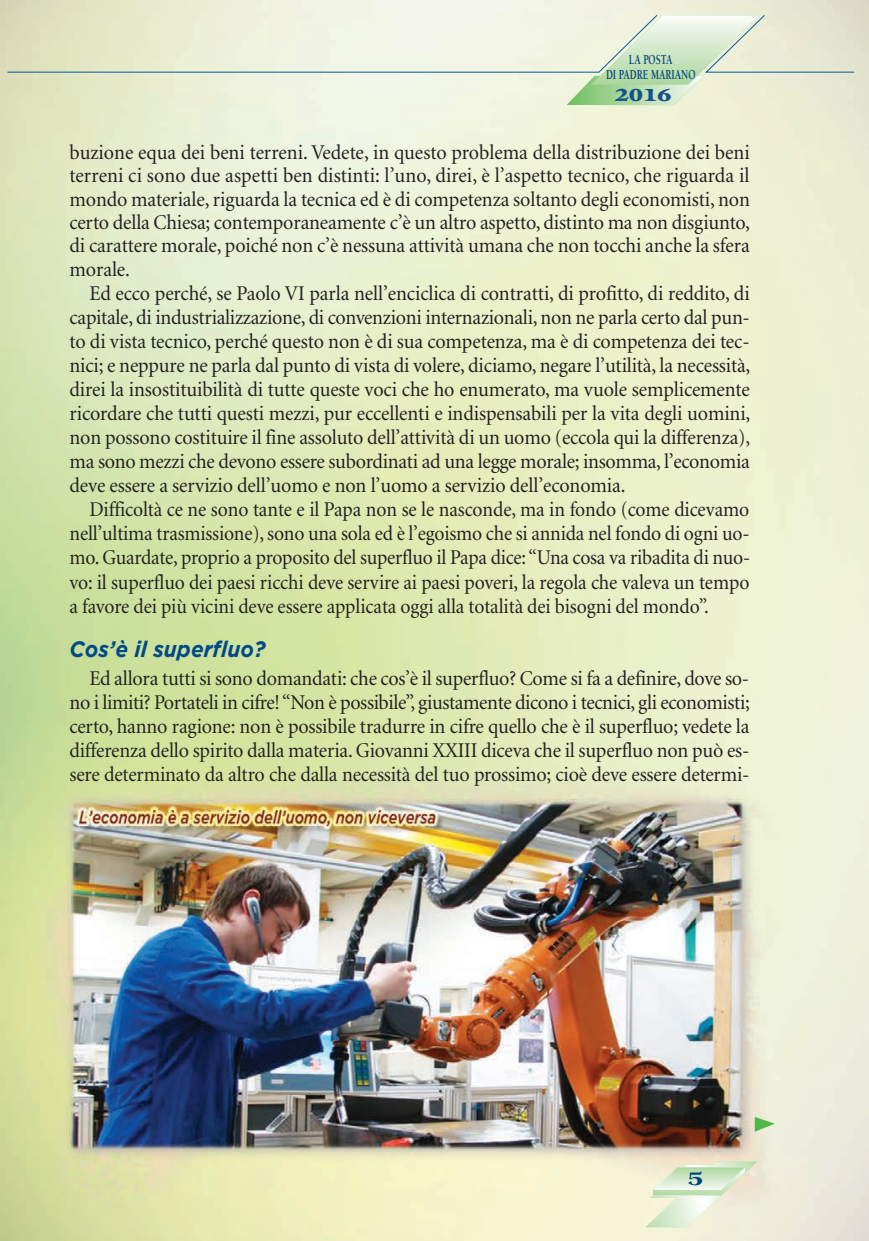
<style>
.page{position:relative;width:869px;height:1241px;background:#fff}
.page>*{position:absolute;margin:0;border:0;box-sizing:border-box;transform-origin:0 0}
.t1{font:italic 700 22.4px "Gotham";color:#004b87;scale:.93 1}
.t2{font:21px/24px "Minion";letter-spacing:-.005em;color:#231f20;text-align:justify;scale:.95 1}
.t3{font:21px/24px "Minion";letter-spacing:-.005em;color:#231f20;text-align:justify;scale:.93 1}
.t4{font:800 19.25px "Garth Graphic";color:#00427d;scale:1.36 1}
.t5{font:900 17.15px "Galliard IT Cby BT";color:#16518b;scale:1.33 1}
.t6{font:700 14px/14.3px "Berkeley";color:#00427d;text-align:center;scale:.68 1}
</style>
<div class="page">
<img style="left:0;top:0;width:868px;height:1240px">
<svg style="left:645px;top:1161px;width:111px;height:65px;background:#e3ebd2"></svg>
<svg style="left:7px;top:14px;width:847px;height:91px;background:#e5ebd4"></svg>
<svg style="left:754px;top:1116px;width:20px;height:15px"></svg>
<p class="t6" style="left:605px;top:54px;width:133px">LA POSTA<br>DI PADRE MARIANO</p>
<p class="t5" style="left:614px;top:88px;width:44px">2016</p>
<p class="t2" style="left:69px;top:142px;width:717px;line-height:23.3px">buzione equa dei beni terreni. Vedete, in questo problema della distribuzione dei beni terreni ci sono due aspetti ben distinti: l’uno, direi, è l’aspetto tecnico, che riguarda il mondo materiale, riguarda la tecnica ed è di competenza soltanto degli economisti, non certo della Chiesa; contemporaneamente c’è un altro aspetto, distinto ma non disgiunto, di carattere morale, poiché non c’è nessuna attività umana che non tocchi anche la sfera morale.</p>
<p class="t2" style="left:69px;top:283px;width:718px;text-indent:20px">Ed ecco perché, se Paolo VI parla nell’enciclica di contratti, di profitto, di reddito, di capitale, di industrializzazione, di convenzioni internazionali, non ne parla certo dal pun&shy;to di vista tecnico, perché questo non è di sua competenza, ma è di competenza dei tec&shy;nici; e neppure ne parla dal punto di vista di volere, diciamo, negare l’utilità, la necessità, direi la insostituibilità di tutte queste voci che ho enumerato, ma vuole semplicemente ricordare che tutti questi mezzi, pur eccellenti e indispensabili per la vita degli uomini, non possono costituire il fine assoluto dell’attività di un uomo (eccola qui la differenza), ma sono mezzi che devono essere subordinati ad una legge morale; insomma, l’economia deve essere a servizio dell’uomo e non l’uomo a servizio dell’economia.</p>
<p class="t3" style="left:69px;top:499px;width:733px;text-indent:20px">Difficoltà ce ne sono tante e il Papa non se le nasconde, ma in fondo (come dicevamo nell’ultima trasmissione), sono una sola ed è l’egoismo che si annida nel fondo di ogni uo&shy;mo. Guardate, proprio a proposito del superfluo il Papa dice: “Una cosa va ribadita di nuo&shy;vo: il superfluo dei paesi ricchi deve servire ai paesi poveri, la regola che valeva un tempo a favore dei più vicini deve essere applicata oggi alla totalità dei bisogni del mondo”.</p>
<p class="t1" style="left:69px;top:636px;width:212px">Cos’è il superfluo?</p>
<p class="t2" style="left:69px;top:667px;width:717px;text-indent:20px">Ed allora tutti si sono domandati: che cos’è il superfluo? Come si fa a definire, dove so&shy;no i limiti? Portateli in cifre! “Non è possibile”, giustamente dicono i tecnici, gli economisti; certo, hanno ragione: non è possibile tradurre in cifre quello che è il superfluo; vedete la differenza dello spirito dalla materia. Giovanni XXIII diceva che il superfluo non può es&shy;sere determinato da altro che dalla necessità del tuo prossimo; cioè deve essere determi-</p>
<p class="t4" style="left:686px;top:1171px;width:14px">5</p>
</div>
